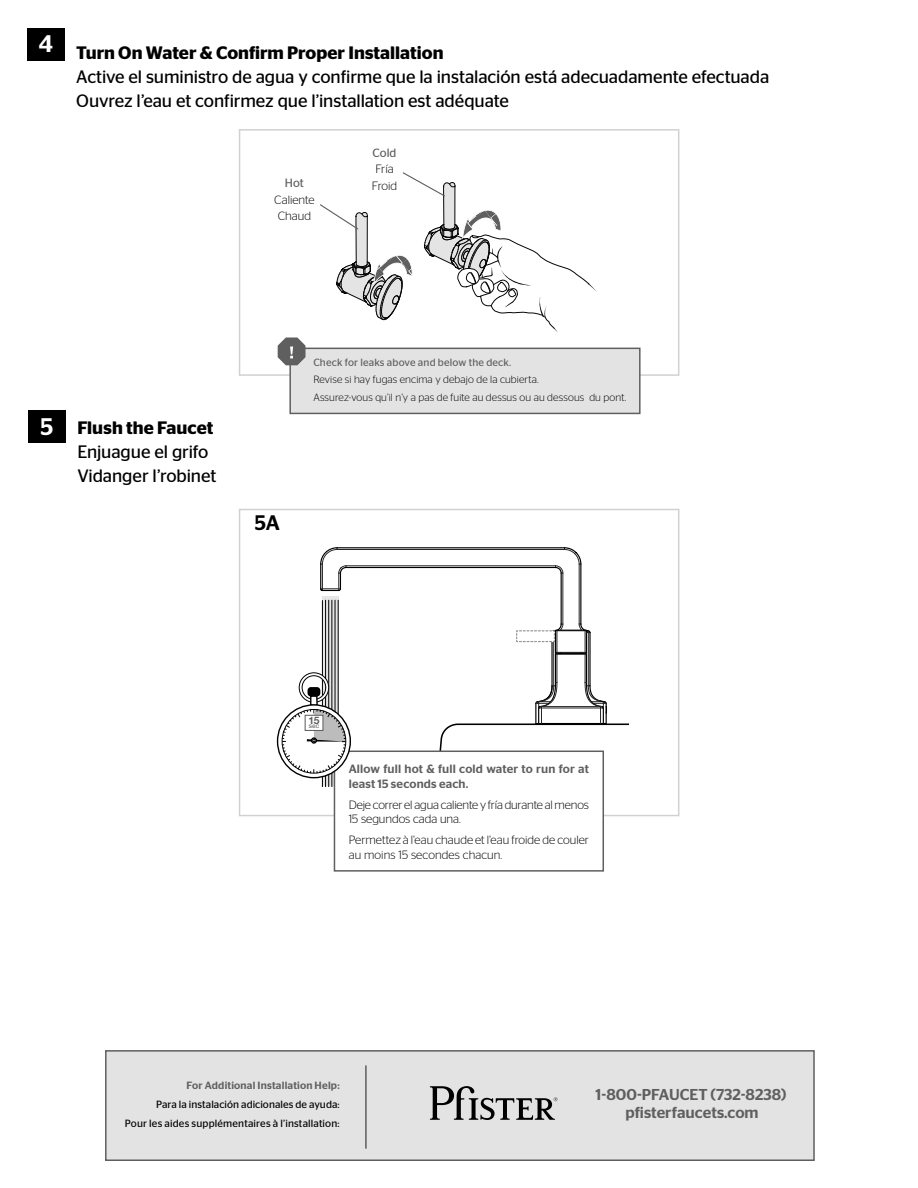
<style>
.page{position:relative;width:918px;height:1188px;background:#fff}
.page>*{position:absolute;margin:0;border:0;box-sizing:border-box;transform-origin:0 0}
.t1{font:500 24px "Stag Sans";color:#fff}
.t2{font:500 21px "Stag Sans";color:#000}
.t3{font:18px/24px "Stag Sans";letter-spacing:-.005em;color:#000}
.t4{font:500 15.75px "Stag Sans";color:#5f5f5f}
.Text{font:300 12px/14.4px "Stag Sans";color:#000}
.Text-2{font:500 12px/14.4px "Stag Sans";letter-spacing:.015em;color:#5f5f5f}
.t5{font:12px "Stag Sans";color:#5f5f5f}
.t6{font:300 10.5px "Stag Sans";letter-spacing:.01em;color:#000}
.t7{font:10.5px "Stag Sans";letter-spacing:.01em;color:#000}
.t8{font:10.5px "Stag Sans";letter-spacing:.015em;color:#5f5f5f}
.t9{font:500 10.5px "Stag Sans";letter-spacing:.02em;color:#5f5f5f}
.t10{font:6.6px "Helvetica Neue";color:#5f5f5f}
.s1{font-weight:600}
</style>
<div class="page">
<div style="left:239px;top:509px;width:440px;height:307px;background:#fff;border:2px solid #d1d1d1"></div>
<svg style="left:321px;top:548px;width:261px;height:176px"></svg>
<hr style="left:561px;top:573px;width:1px;height:51px;background:#000">
<hr style="left:563px;top:573px;width:1px;height:51px;background:#252525">
<hr style="left:579px;top:564px;width:1px;height:60px;background:#252525">
<hr style="left:580px;top:564px;width:1px;height:60px;background:#000">
<hr style="left:346px;top:567px;width:210px;height:1px;background:#000">
<hr style="left:346px;top:566px;width:210px;height:1px;background:#252525">
<hr style="left:337px;top:549px;width:228px;height:1px;background:#252525">
<hr style="left:337px;top:547px;width:228px;height:1px;background:#000">
<svg style="left:320px;top:547px;width:27px;height:45px"></svg>
<svg style="left:554px;top:547px;width:28px;height:27px"></svg>
<svg style="left:322px;top:597px;width:17px;height:189px"></svg>
<hr style="left:322px;top:601px;width:1px;height:185px;background:#000">
<hr style="left:338px;top:600px;width:1px;height:186px;background:#000">
<hr style="left:335px;top:600px;width:1px;height:186px;background:#000">
<hr style="left:332px;top:600px;width:1px;height:186px;background:#000">
<hr style="left:328px;top:600px;width:1px;height:186px;background:#000">
<hr style="left:325px;top:600px;width:1px;height:186px;background:#000">
<svg style="left:432px;top:623px;width:197px;height:128px"></svg>
<div style="left:28px;top:410px;width:38px;height:33px;background:#000"></div>
<div style="left:334px;top:751px;width:269px;height:120px;background:#fff"></div>
<div style="left:334px;top:751px;width:270px;height:121px;border:2px solid #5f5f5f"></div>
<svg style="left:298px;top:672px;width:32px;height:31px"></svg>
<div style="left:311px;top:696px;width:6px;height:9px;background:#fff"></div>
<div style="left:310px;top:695px;width:8px;height:11px;border:1px solid #000"></div>
<div style="left:308px;top:687px;width:12px;height:10px;background:#000;border-radius:3px"></div>
<svg style="left:278px;top:705px;width:72px;height:73px"></svg>
<div style="left:277px;top:704px;width:74px;height:74px;border:1px solid #000;border-radius:50%"></div>
<svg style="left:282px;top:709px;width:64px;height:64px"></svg>
<div style="left:239px;top:129px;width:440px;height:247px;background:#fff;border:2px solid #d1d1d1"></div>
<svg style="left:320px;top:172px;width:277px;height:161px"></svg>
<div style="left:289px;top:348px;width:352px;height:66px;background:#e3e3e3;border:2px solid #5f5f5f"></div>
<svg style="left:278px;top:338px;width:28px;height:27px"></svg>
<div style="left:27px;top:28px;width:38px;height:33px;background:#000"></div>
<div style="left:105px;top:1050px;width:710px;height:111px;background:#e3e3e3;border:2px solid #5f5f5f"></div>
<hr style="left:365px;top:1065px;width:2px;height:84px;background:#5f5f5f">
<svg style="left:430px;top:1086px;width:127px;height:34px"></svg>
<p class="t1" style="left:39px;top:30px;width:16px">4</p>
<p class="t3" style="left:76px;top:40px;width:695px"><span class="s1">Turn On Water &amp; Confirm Proper Installation<br></span>Active el suministro de agua y confirme que la instalación está adecuadamente efectuada<br>Ouvrez l’eau et confirmez que l’installation est adéquate</p>
<p class="t5" style="left:285px;top:176px;width:20px">Hot</p>
<p class="Text" style="left:274px;top:192px;width:42px">Caliente</p>
<p class="Text" style="left:278px;top:209px;width:35px">Chaud</p>
<p class="t5" style="left:373px;top:146px;width:25px">Cold</p>
<p class="Text" style="left:375px;top:162px;width:20px">Fría</p>
<p class="Text" style="left:372px;top:179px;width:27px">Froid</p>
<p class="t1" style="left:41px;top:413px;width:14px">5</p>
<p class="t3" style="left:77px;top:415px;width:141px"><span class="s1">Flush the Faucet<br></span>Enjuague el grifo<br>Vidanger l’robinet</p>
<p class="t8" style="left:313px;top:357px;width:200px">Check for leaks above and below the deck.</p>
<p class="t6" style="left:313px;top:374px;width:227px">Revise si hay fugas encima y debajo de la cubierta.</p>
<p class="t6" style="left:313px;top:391px;width:315px">Assurez-vous qu’il n’y a pas de fuite au dessus ou au dessous du pont.</p>
<p class="t2" style="left:255px;top:511px;width:26px">5A</p>
<p class="t10" style="left:309px;top:722px;width:13px"><sup>15</sup>sec</p>
<p class="Text-2" style="left:349px;top:762px;width:242px">Allow full hot &amp; full cold water to run for at least 15 seconds each.</p>
<p class="Text" style="left:349px;top:797px;width:242px">Deje correr el agua caliente y fría durante al menos<br>15 segundos cada una.</p>
<p class="Text" style="left:349px;top:833px;width:242px">Permettez à l'eau chaude et l'eau froide de couler au moins 15 secondes chacun.</p>
<p class="t9" style="left:187px;top:1079px;width:155px">For Additional Installation Help:</p>
<p class="t7" style="left:156px;top:1098px;width:185px">Para la instalación adicionales de ayuda:</p>
<p class="t7" style="left:125px;top:1118px;width:216px">Pour les aides supplémentaires à l’installation:</p>
<p class="t4" style="left:596px;top:1085px;width:192px">1-800-PFAUCET (732-8238)</p>
<p class="t4" style="left:626px;top:1103px;width:135px">pfisterfaucets.com</p>
</div>
